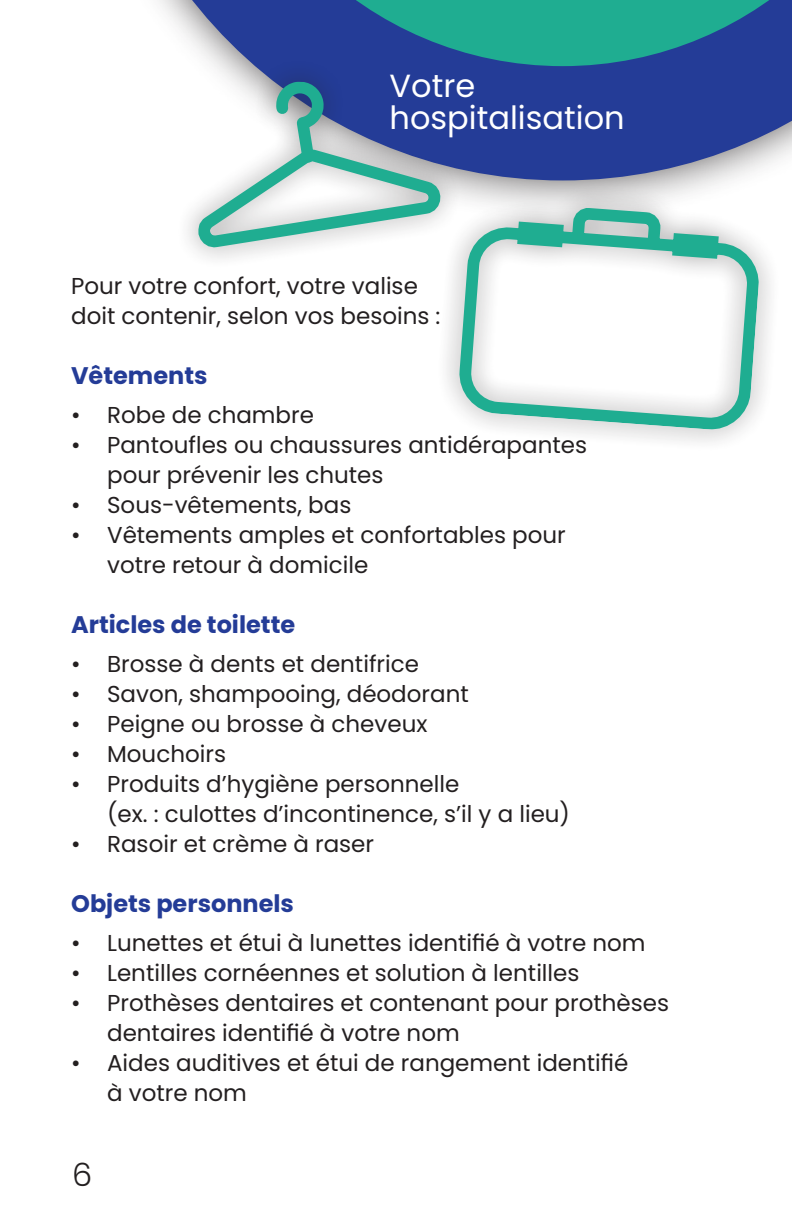
<style>
.page{position:relative;width:792px;height:1224px;background:#fff}
.page>*{position:absolute;margin:0;border:0;box-sizing:border-box;transform-origin:0 0}
.t1{font:32px/32px "Poppins";color:#fff}
.t2{font:300 32px "Poppins";color:#231f20}
.t3{font:700 24px "Poppins";color:#243c97}
.t4{font:23px/30px "Poppins";color:#231f20}
</style>
<div class="page">
<svg style="left:159px;top:0;width:633px;height:169px;background:#4559a4"></svg>
<svg style="left:206px;top:0;width:586px;height:66px;background:#237b94"></svg>
<svg style="left:566px;top:249px;width:205px;height:193px;fill:#f3f3f3"></svg>
<svg style="left:446px;top:163px;width:310px;height:269px"></svg>
<svg style="left:172px;top:49px;width:302px;height:241px;fill:#243c97"></svg>
<svg style="left:196px;top:141px;width:299px;height:146px"></svg>
<svg style="left:273px;top:75px;width:59px;height:95px;background:#74a9af"></svg>
<h1 class="t1" style="left:390px;top:70px;width:237px">Votre hospitalisation</h1>
<p class="t4" style="left:71px;top:271px;width:371px">Pour votre confort, votre valise doit contenir, selon vos besoins :</p>
<p class="t3" style="left:71px;top:362px;width:138px">Vêtements</p>
<p class="t4" style="left:71px;top:400px;width:244px">• Robe de chambre</p>
<p class="t4" style="left:107px;top:430px;width:481px;text-indent:-36px">• Pantoufles ou chaussures antidérapantes pour prévenir les chutes</p>
<p class="t4" style="left:71px;top:490px;width:282px">• Sous-vêtements, bas</p>
<p class="t4" style="left:107px;top:520px;width:460px;text-indent:-36px">• Vêtements amples et confortables pour votre retour à domicile</p>
<p class="t3" style="left:71px;top:611px;width:226px">Articles de toilette</p>
<p class="t4" style="left:71px;top:649px;width:349px">• Brosse à dents et dentifrice</p>
<p class="t4" style="left:71px;top:679px;width:399px">• Savon, shampooing, déodorant</p>
<p class="t4" style="left:71px;top:709px;width:358px">• Peigne ou brosse à cheveux</p>
<p class="t4" style="left:71px;top:739px;width:156px">• Mouchoirs</p>
<p class="t4" style="left:107px;top:769px;width:464px;text-indent:-36px">• Produits d’hygiène personnelle<br>(ex. : culottes d’incontinence, s’il y a lieu)</p>
<p class="t4" style="left:71px;top:829px;width:304px">• Rasoir et crème à raser</p>
<p class="t3" style="left:71px;top:890px;width:224px">Objets personnels</p>
<p class="t4" style="left:71px;top:928px;width:576px">• Lunettes et étui à lunettes identifié à votre nom</p>
<p class="t4" style="left:71px;top:958px;width:510px">• Lentilles cornéennes et solution à lentilles</p>
<p class="t4" style="left:107px;top:988px;width:563px;text-indent:-36px">• Prothèses dentaires et contenant pour prothèses dentaires identifié à votre nom</p>
<p class="t4" style="left:107px;top:1048px;width:523px;text-indent:-36px">• Aides auditives et étui de rangement identifié à votre nom</p>
<h1 class="t2" style="left:72px;top:1156px;width:22px">6</h1>
</div>
